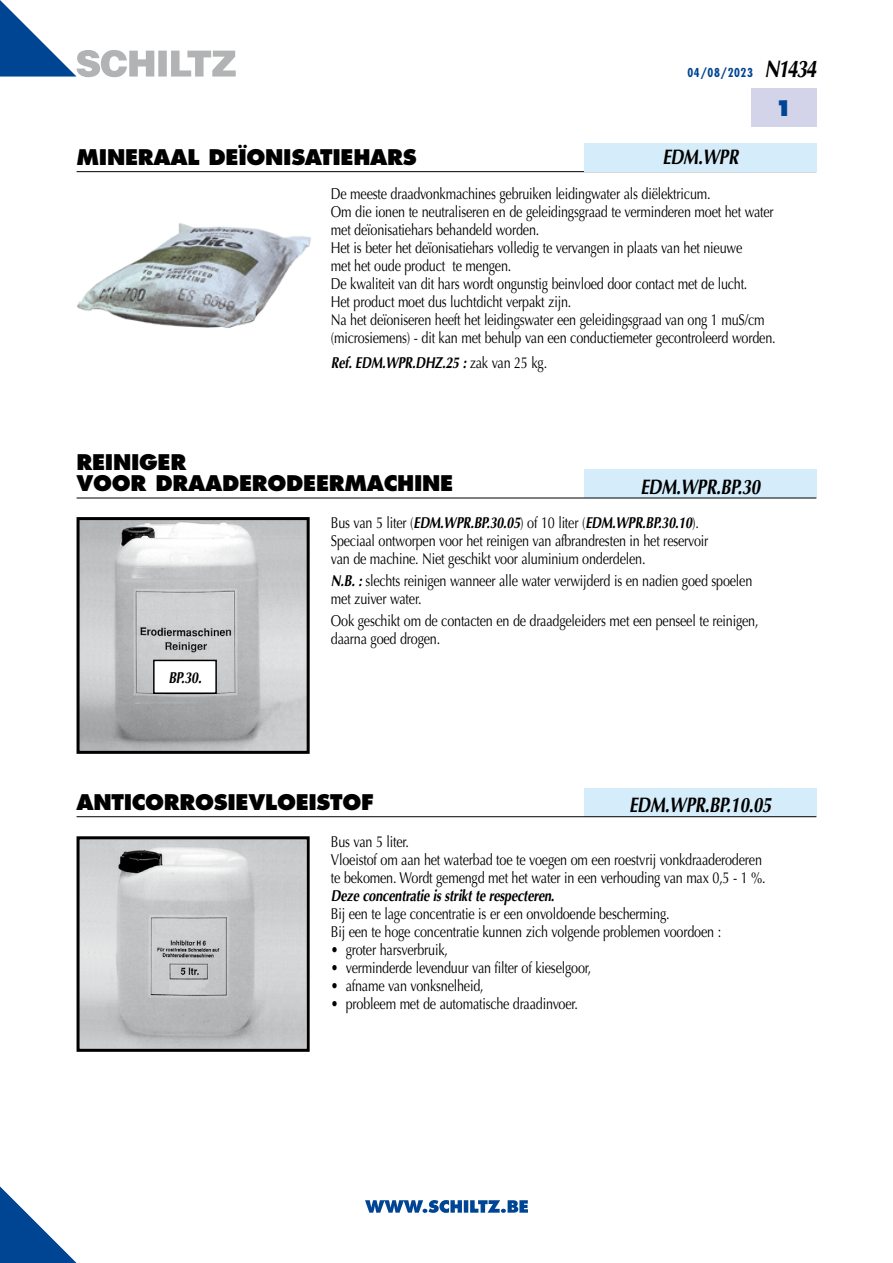
<style>
.page{position:relative;width:893px;height:1263px;background:#fff}
.page>*{position:absolute;margin:0;border:0;box-sizing:border-box;transform-origin:0 0}
.t1{font:800 21px/21px "Futura";letter-spacing:-.015em;color:#000}
.t2{font:italic 700 21px "Optima";letter-spacing:-.015em;color:#000;scale:.8 1}
.t3{font:800 21px "Futura";color:#004494}
.t4{font:15.75px/18px "Optima";letter-spacing:-.015em;color:#000;scale:.8 1}
.t5{font:italic 700 15.75px "Optima";letter-spacing:-.015em;color:#000;scale:.8 1}
.t6{font:700 condensed 12px "Futura";letter-spacing:.05em;color:#004494}
.s1{font-family:"Optima";font-style:italic;font-stretch:normal;font-size:24px;color:#000}
.s2{font-weight:400;font-style:normal}
.s3{font-weight:700;font-style:italic}
</style>
<div class="page">
<svg style="left:0;top:1186px;width:77px;height:77px"></svg>
<div style="left:751px;top:89px;width:65px;height:38px;background:#d3d4e9"></div>
<hr style="left:77px;top:171px;width:739px;height:1px;background:#000">
<div style="left:584px;top:143px;width:232px;height:28px;background:#d5edfa"></div>
<svg style="left:0;top:0;width:236px;height:77px"></svg>
<svg style="left:365px;top:1200px;width:163px;height:13px"></svg>
<img style="left:81px;top:521px;width:225px;height:229px">
<div style="left:77px;top:517px;width:233px;height:237px;border:3px solid #000"></div>
<div style="left:584px;top:469px;width:232px;height:29px;background:#d5edfa"></div>
<hr style="left:77px;top:498px;width:739px;height:1px;background:#000">
<div style="left:584px;top:788px;width:232px;height:28px;background:#d5edfa"></div>
<hr style="left:77px;top:816px;width:739px;height:1px;background:#000">
<img style="left:81px;top:840px;width:225px;height:208px">
<div style="left:77px;top:836px;width:233px;height:216px;border:3px solid #000"></div>
<img style="left:77px;top:223px;width:234px;height:105px">
<div style="left:154px;top:660px;width:62px;height:33px;background:#fff"></div>
<div style="left:153px;top:660px;width:64px;height:34px;border:2px solid #000"></div>
<p class="t6" style="left:687px;top:65px;width:130px">04/08/2023 <span class="s1">N1434</span></p>
<h1 class="t3" style="left:775px;top:95px;width:19px">1</h1>
<h1 class="t1" style="left:77px;top:146px;width:342px">MINERAAL DEÏONISATIEHARS</h1>
<h1 class="t2" style="left:662px;top:145px;width:96px">EDM.WPR</h1>
<p class="t4" style="left:331px;top:185px;width:557px">De meeste draadvonkmachines gebruiken leidingwater als diëlektricum.<br>Om die ionen te neutraliseren en de geleidingsgraad te verminderen moet het water met deïonisatiehars behandeld worden.<br>Het is beter het deïonisatiehars volledig te vervangen in plaats van het nieuwe<br>met het oude product te mengen.<br>De kwaliteit van dit hars wordt ongunstig beinvloed door contact met de lucht.<br>Het product moet dus luchtdicht verpakt zijn.<br>Na het deïoniseren heeft het leidingswater een geleidingsgraad van ong 1 muS/cm (microsiemens) - dit kan met behulp van een conductiemeter gecontroleerd worden.</p>
<p class="t5" style="left:331px;top:353px;width:272px">Ref. EDM.WPR.DHZ.25 : <span class="s2">zak van 25 kg.</span></p>
<h1 class="t1" style="left:77px;top:452px;width:378px">REINIGER<br>VOOR DRAADERODEERMACHINE</h1>
<h1 class="t2" style="left:640px;top:474px;width:151px">EDM.WPR.BP.30</h1>
<p class="t4" style="left:331px;top:514px;width:473px">Bus van 5 liter (<span class="s3">EDM.WPR.BP.30.05</span>) of 10 liter (<span class="s3">EDM.WPR.BP.30.10</span>).<br>Speciaal ontworpen voor het reinigen van afbrandresten in het reservoir van de machine. Niet geschikt voor aluminium onderdelen.</p>
<p class="t4" style="left:331px;top:572px;width:528px"><span class="s3">N.B. :</span> slechts reinigen wanneer alle water verwijderd is en nadien goed spoelen met zuiver water.</p>
<p class="t4" style="left:331px;top:612px;width:536px">Ook geschikt om de contacten en de draadgeleiders met een penseel te reinigen, daarna goed drogen.</p>
<p class="t5" style="left:168px;top:668px;width:43px">BP.30.</p>
<h1 class="t1" style="left:77px;top:791px;width:299px">ANTICORROSIEVLOEISTOF</h1>
<h1 class="t2" style="left:629px;top:793px;width:180px">EDM.WPR.BP.10.05</h1>
<p class="t4" style="left:331px;top:833px;width:545px">Bus van 5 liter.<br>Vloeistof om aan het waterbad toe te voegen om een roestvrij vonkdraaderoderen te bekomen. Wordt gemengd met het water in een verhouding van max 0,5 - 1 %.</p>
<p class="t5" style="left:331px;top:887px;width:281px">Deze concentratie is strikt te respecteren.</p>
<p class="t4" style="left:331px;top:905px;width:489px">Bij een te lage concentratie is er een onvoldoende bescherming.<br>Bij een te hoge concentratie kunnen zich volgende problemen voordoen :</p>
<p class="t4" style="left:331px;top:941px;width:148px">• groter harsverbruik,</p>
<p class="t4" style="left:331px;top:959px;width:327px">• verminderde levenduur van filter of kieselgoor,</p>
<p class="t4" style="left:331px;top:977px;width:192px">• afname van vonksnelheid,</p>
<p class="t4" style="left:331px;top:995px;width:310px">• probleem met de automatische draadinvoer.</p>
</div>
